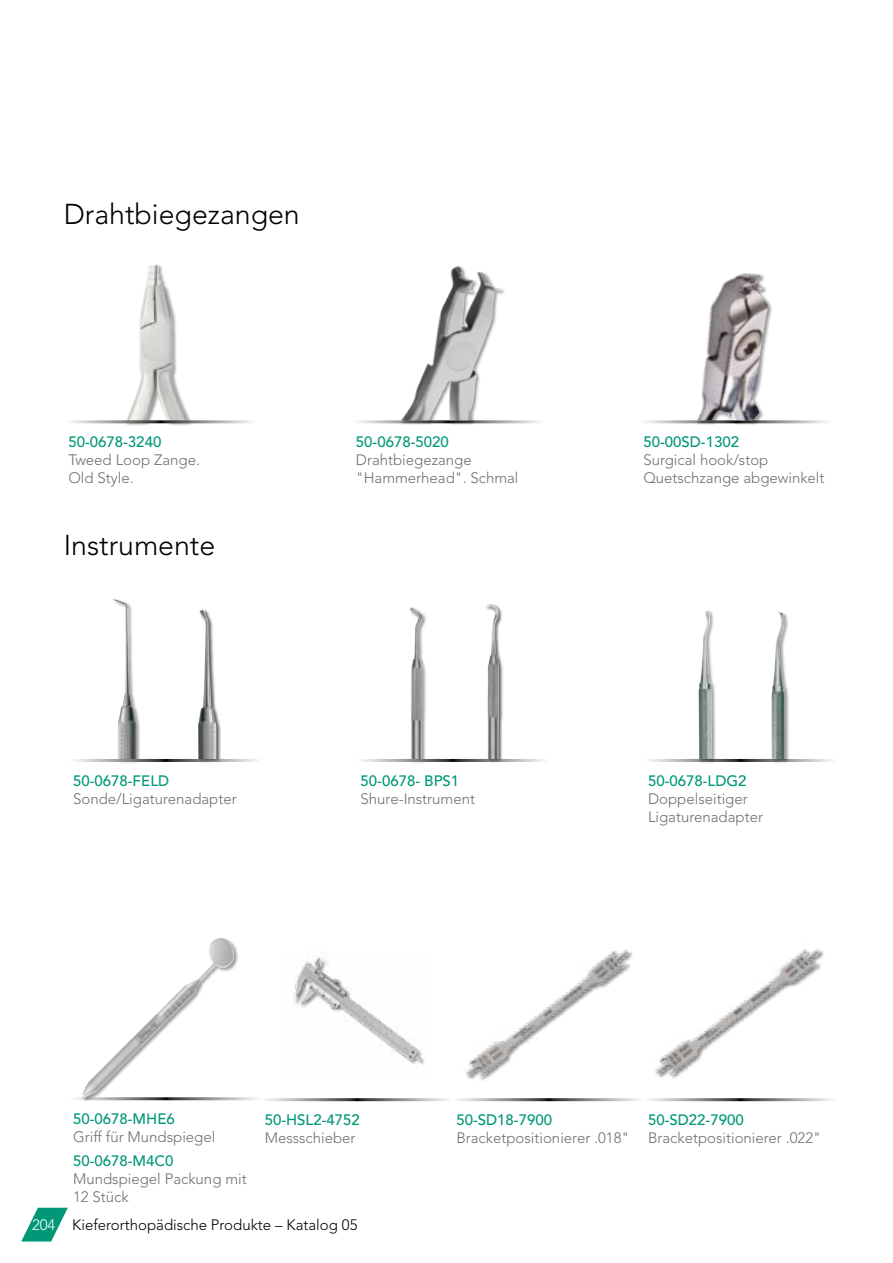
<style>
.page{position:relative;width:893px;height:1263px;background:#fff}
.page>*{position:absolute;margin:0;border:0;box-sizing:border-box;transform-origin:0 0}
.Titre{font:300 28.5px "Avenir LT Std";color:#000}
.Titres_pour_TDM{font:300 28.5px "Avenir LT Std";color:#000}
.Légende_produits{font:300 15px/18px "Avenir LT Std";color:#706f6f}
.Sous_sous_titres{font:500 15px "Avenir LT Std";color:#009877}
.t1{font:300 15px "Avenir LT Std";color:#000}
.s1{color:#fff}
</style>
<div class="page">
<svg style="left:21px;top:1208px;width:47px;height:33px"></svg>
<img style="left:465px;top:949px;width:168px;height:132px">
<img style="left:655px;top:948px;width:169px;height:131px">
<div style="left:125px;top:264px;width:69px;height:162px;background:#000;opacity:.4"></div>
<img style="left:126px;top:265px;width:63px;height:155px">
<hr style="left:64px;top:420px;width:192px;height:3px;background:#fff">
<div style="left:400px;top:266px;width:106px;height:159px;background:#000;opacity:.4"></div>
<img style="left:401px;top:266px;width:101px;height:154px">
<div style="left:113px;top:598px;width:27px;height:165px;background:#000;opacity:.4"></div>
<img style="left:113px;top:599px;width:23px;height:160px">
<hr style="left:68px;top:759px;width:193px;height:3px;background:#fff">
<div style="left:198px;top:609px;width:23px;height:154px;background:#000;opacity:.4"></div>
<div style="left:198px;top:609px;width:23px;height:150px;background:#000;opacity:.4"></div>
<img style="left:198px;top:609px;width:18px;height:150px">
<div style="left:409px;top:607px;width:18px;height:156px;background:#000;opacity:.4"></div>
<img style="left:410px;top:607px;width:12px;height:152px">
<hr style="left:356px;top:759px;width:192px;height:3px;background:#fff">
<div style="left:486px;top:604px;width:18px;height:159px;background:#000;opacity:.4"></div>
<div style="left:486px;top:604px;width:18px;height:155px;background:#000;opacity:.4"></div>
<img style="left:486px;top:604px;width:13px;height:155px">
<div style="left:698px;top:610px;width:18px;height:153px;background:#000;opacity:.4"></div>
<img style="left:698px;top:610px;width:14px;height:149px">
<div style="left:771px;top:612px;width:18px;height:151px;background:#000;opacity:.4"></div>
<img style="left:771px;top:612px;width:14px;height:147px">
<img style="left:293px;top:953px;width:132px;height:115px">
<div style="left:81px;top:937px;width:158px;height:164px;background:#000;opacity:.4"></div>
<img style="left:82px;top:938px;width:153px;height:159px">
<div style="left:695px;top:273px;width:78px;height:152px;background:#000;opacity:.4"></div>
<img style="left:696px;top:273px;width:72px;height:147px">
<p class="Titre" style="left:64px;top:197px;width:237px">Drahtbiegezangen</p>
<p class="Sous_sous_titres" style="left:68px;top:433px;width:94px">50-0678-3240</p>
<p class="Légende_produits" style="left:68px;top:451px;width:133px">Tweed Loop Zange.</p>
<p class="Légende_produits" style="left:68px;top:469px;width:67px">Old Style.</p>
<p class="Titres_pour_TDM" style="left:64px;top:529px;width:153px">Instrumente</p>
<p class="Sous_sous_titres" style="left:356px;top:433px;width:94px">50-0678-5020</p>
<p class="Légende_produits" style="left:356px;top:451px;width:164px">Drahtbiegezange "Hammerhead". Schmal</p>
<p class="Sous_sous_titres" style="left:73px;top:772px;width:98px">50-0678-FELD</p>
<p class="Légende_produits" style="left:73px;top:789px;width:165px">Sonde/Ligaturenadapter</p>
<p class="Sous_sous_titres" style="left:361px;top:772px;width:100px">50-0678- BPS1</p>
<p class="Légende_produits" style="left:361px;top:789px;width:116px">Shure-Instrument</p>
<p class="Sous_sous_titres" style="left:643px;top:433px;width:97px">50-00SD-1302</p>
<p class="Légende_produits" style="left:643px;top:451px;width:127px">Surgical hook/stop</p>
<p class="Légende_produits" style="left:643px;top:469px;width:183px">Quetschzange abgewinkelt</p>
<p class="Sous_sous_titres" style="left:648px;top:772px;width:100px">50-0678-LDG2</p>
<p class="Légende_produits" style="left:648px;top:789px;width:117px">Doppelseitiger<br>Ligaturenadapter</p>
<p class="Sous_sous_titres" style="left:73px;top:1110px;width:103px">50-0678-MHE6</p>
<p class="Légende_produits" style="left:73px;top:1128px;width:144px">Griff für Mundspiegel</p>
<p class="Sous_sous_titres" style="left:73px;top:1152px;width:102px">50-0678-M4C0</p>
<p class="Légende_produits" style="left:73px;top:1170px;width:175px">Mundspiegel Packung mit<br>12 Stück</p>
<p class="Sous_sous_titres" style="left:265px;top:1111px;width:97px">50-HSL2-4752</p>
<p class="Légende_produits" style="left:265px;top:1129px;width:92px">Messschieber</p>
<p class="t1" style="left:32px;top:1216px;width:327px"><span class="s1">204</span> Kieferorthopädische Produkte – Katalog 05</p>
<p class="Sous_sous_titres" style="left:456px;top:1111px;width:97px">50-SD18-7900</p>
<p class="Légende_produits" style="left:456px;top:1129px;width:174px">Bracketpositionierer .018"</p>
<p class="Sous_sous_titres" style="left:648px;top:1111px;width:97px">50-SD22-7900</p>
<p class="Légende_produits" style="left:648px;top:1129px;width:174px">Bracketpositionierer .022"</p>
</div>
